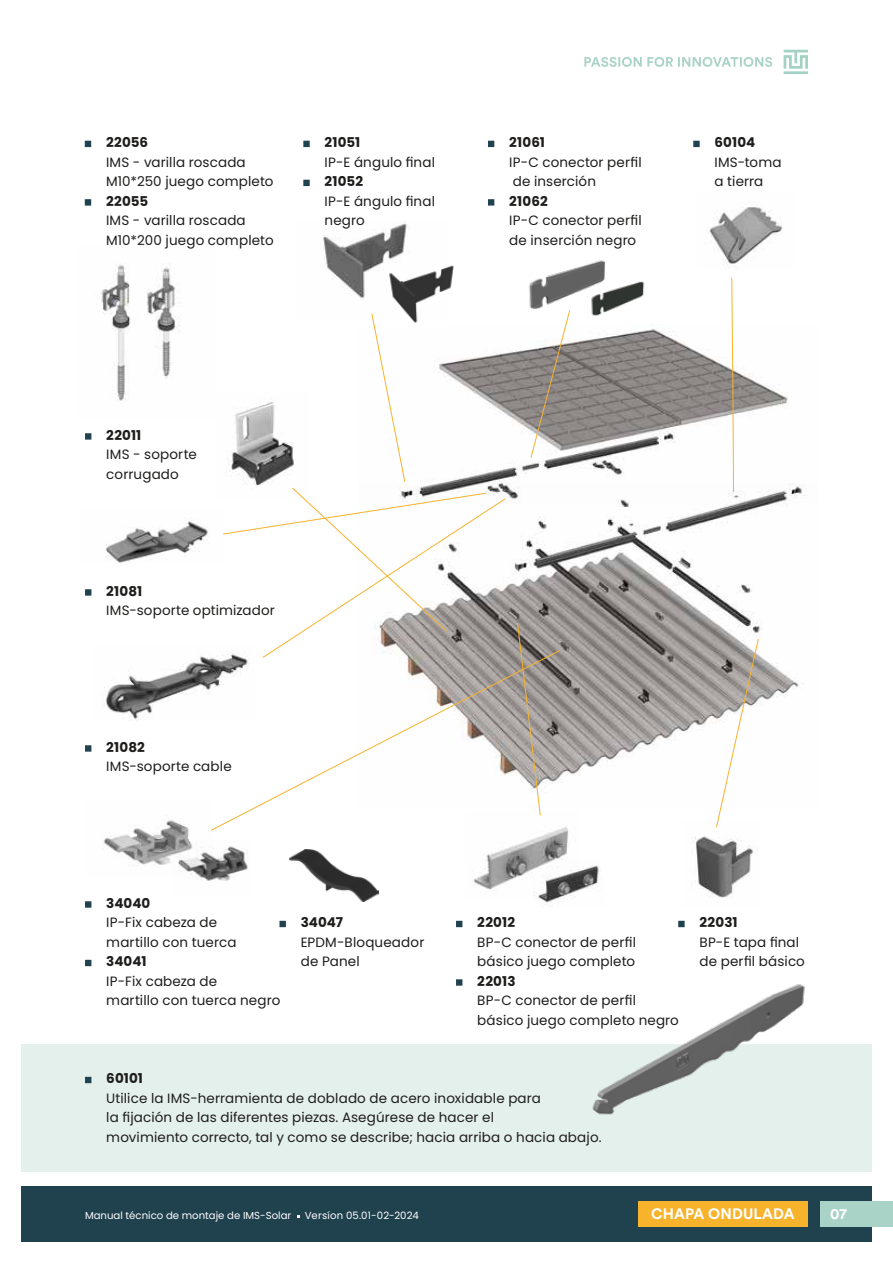
<style>
.page{position:relative;width:893px;height:1263px;background:#fff}
.page>*{position:absolute;margin:0;border:0;box-sizing:border-box;transform-origin:0 0}
.t1{font:700 15px "Circular Std";letter-spacing:.01em;color:#fff}
.t2{font:13.5px/19.5px "Poppins";letter-spacing:.01em;color:#1e1d1c}
.t3{font:700 13.5px "Poppins";letter-spacing:.01em;color:#1e1d1c}
.t4{font:10.2px "Poppins";color:#fff}
</style>
<div class="page">
<div style="left:21px;top:1186px;width:851px;height:56px;background:#20414e"></div>
<div style="left:821px;top:1201px;width:72px;height:26px;background:#aad3c7"></div>
<svg style="left:584px;top:57px;width:188px;height:10px"></svg>
<svg style="left:784px;top:50px;width:24px;height:24px"></svg>
<div style="left:638px;top:1201px;width:170px;height:26px;background:#f8b32d"></div>
<img style="left:106px;top:518px;width:102px;height:45px">
<img style="left:104px;top:656px;width:106px;height:64px">
<img style="left:506px;top:505px;width:293px;height:278px">
<img style="left:102px;top:820px;width:87px;height:46px">
<img style="left:101px;top:265px;width:80px;height:137px">
<img style="left:693px;top:836px;width:61px;height:62px">
<img style="left:473px;top:827px;width:96px;height:63px">
<img style="left:534px;top:859px;width:65px;height:46px">
<img style="left:172px;top:839px;width:76px;height:42px">
<img style="left:289px;top:849px;width:89px;height:53px">
<img style="left:506px;top:324px;width:300px;height:181px">
<svg style="left:85px;top:589px;width:6px;height:7px"></svg>
<svg style="left:85px;top:745px;width:6px;height:7px"></svg>
<svg style="left:85px;top:433px;width:6px;height:7px"></svg>
<svg style="left:456px;top:921px;width:6px;height:6px"></svg>
<svg style="left:456px;top:979px;width:6px;height:7px"></svg>
<svg style="left:85px;top:141px;width:6px;height:6px"></svg>
<svg style="left:85px;top:199px;width:6px;height:7px"></svg>
<svg style="left:678px;top:921px;width:7px;height:6px"></svg>
<svg style="left:85px;top:901px;width:6px;height:7px"></svg>
<svg style="left:85px;top:960px;width:6px;height:6px"></svg>
<svg style="left:279px;top:921px;width:7px;height:6px"></svg>
<div style="left:21px;top:1044px;width:851px;height:127px;background:#e4f0ec"></div>
<img style="left:592px;top:984px;width:213px;height:131px">
<svg style="left:85px;top:1077px;width:6px;height:6px"></svg>
<img style="left:449px;top:265px;width:5px;height:24px">
<img style="left:323px;top:223px;width:126px;height:90px">
<svg style="left:303px;top:141px;width:7px;height:6px"></svg>
<svg style="left:303px;top:180px;width:7px;height:6px"></svg>
<svg style="left:488px;top:141px;width:6px;height:6px"></svg>
<svg style="left:488px;top:199px;width:6px;height:7px"></svg>
<img style="left:529px;top:260px;width:76px;height:49px">
<img style="left:585px;top:275px;width:60px;height:41px">
<img style="left:707px;top:207px;width:76px;height:61px">
<svg style="left:693px;top:141px;width:7px;height:6px"></svg>
<svg style="left:530px;top:310px;width:40px;height:148px"></svg>
<svg style="left:223px;top:313px;width:283px;height:337px"></svg>
<svg style="left:210px;top:650px;width:350px;height:181px"></svg>
<svg style="left:517px;top:622px;width:24px;height:194px"></svg>
<svg style="left:716px;top:638px;width:43px;height:190px"></svg>
<svg style="left:731px;top:277px;width:3px;height:215px"></svg>
<p class="t3" style="left:106px;top:135px;width:44px">22056</p>
<p class="t2" style="left:106px;top:152px;width:169px">IMS - varilla roscada<br>M10*250 juego completo</p>
<p class="t3" style="left:106px;top:193px;width:44px">22055</p>
<p class="t2" style="left:106px;top:211px;width:169px">IMS - varilla roscada<br>M10*200 juego completo</p>
<p class="t3" style="left:325px;top:135px;width:37px">21051</p>
<p class="t2" style="left:325px;top:152px;width:112px">IP-E ángulo final</p>
<p class="t3" style="left:325px;top:174px;width:40px">21052</p>
<p class="t2" style="left:325px;top:191px;width:112px">IP-E ángulo final negro</p>
<p class="t3" style="left:509px;top:135px;width:37px">21061</p>
<p class="t2" style="left:509px;top:152px;width:134px">IP-C conector perfil de inserción</p>
<p class="t3" style="left:509px;top:193px;width:40px">21062</p>
<p class="t2" style="left:509px;top:211px;width:134px">IP-C conector perfil de inserción negro</p>
<p class="t3" style="left:714px;top:135px;width:42px">60104</p>
<p class="t2" style="left:714px;top:152px;width:69px">IMS-toma a tierra</p>
<p class="t3" style="left:106px;top:427px;width:37px">22011</p>
<p class="t2" style="left:106px;top:445px;width:92px">IMS - soporte corrugado</p>
<p class="t3" style="left:106px;top:583px;width:37px">21081</p>
<p class="t2" style="left:106px;top:601px;width:170px">IMS-soporte optimizador</p>
<p class="t3" style="left:106px;top:739px;width:40px">21082</p>
<p class="t2" style="left:106px;top:757px;width:127px">IMS-soporte cable</p>
<p class="t3" style="left:106px;top:895px;width:46px">34040</p>
<p class="t2" style="left:106px;top:913px;width:132px">IP-Fix cabeza de martillo con tuerca</p>
<p class="t3" style="left:106px;top:954px;width:42px">34041</p>
<p class="t2" style="left:106px;top:971px;width:176px">IP-Fix cabeza de<br>martillo con tuerca negro</p>
<p class="t3" style="left:301px;top:915px;width:44px">34047</p>
<p class="t2" style="left:301px;top:932px;width:125px">EPDM-Bloqueador de Panel</p>
<p class="t3" style="left:477px;top:915px;width:39px">22012</p>
<p class="t2" style="left:477px;top:932px;width:160px">BP-C conector de perfil básico juego completo</p>
<p class="t3" style="left:477px;top:973px;width:40px">22013</p>
<p class="t2" style="left:477px;top:991px;width:203px">BP-C conector de perfil básico juego completo negro</p>
<p class="t3" style="left:106px;top:1071px;width:38px">60101</p>
<p class="t2" style="left:106px;top:1088px;width:497px">Utilice la IMS-herramienta de doblado de acero inoxidable para<br>la fijación de las diferentes piezas. Asegúrese de hacer el<br>movimiento correcto, tal y como se describe; hacia arriba o hacia abajo.</p>
<p class="t3" style="left:699px;top:915px;width:40px">22031</p>
<p class="t2" style="left:699px;top:932px;width:107px">BP-E tapa final de perfil básico</p>
<p class="t4" style="left:85px;top:1210px;width:208px">Manual técnico de montaje de IMS-Solar</p>
<p class="t4" style="left:305px;top:1210px;width:115px">Versíon 05.01-02-2024</p>
<p class="t1" style="left:651px;top:1204px;width:145px">CHAPA ONDULADA</p>
<p class="t1" style="left:830px;top:1204px;width:18px">07</p>
</div>
